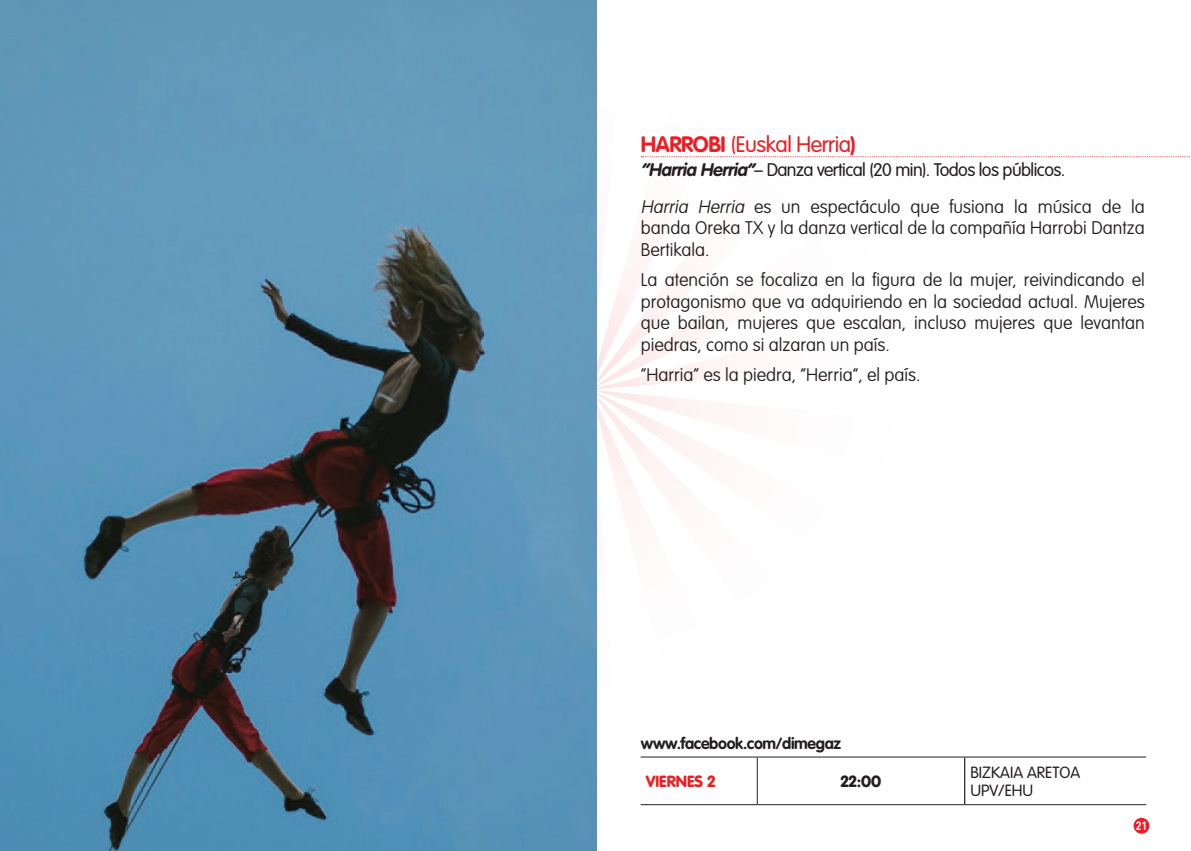
<style>
.page{position:relative;width:1191px;height:851px;background:#fff}
.page>*{position:absolute;margin:0;border:0;box-sizing:border-box;transform-origin:0 0}
.t1{font:300 22px "VAG Rounded Std";letter-spacing:-.02em;color:#ee1d23}
.t2{font:100 18px/21.6px "VAG Rounded Std";color:#231f20}
.t3{font:300 18px/36.6px "VAG Rounded Std";letter-spacing:-.03em;color:#231f20}
.t4{font:700 16px "VAG Rounded Std";letter-spacing:-.02em;color:#231f20}
.t5{font:300 16px/18.4px "VAG Rounded Std";color:#231f20}
.t6{font:900 16px "VAG Rounded Std";color:#ee1d23}
.t7{font:900 16px "VAG Rounded Std";color:#231f20}
.t8{font:700 12px "DIN Pro";color:#fff;scale:.9 1}
.s1{font-weight:700}
.s2{font-weight:700;font-style:italic}
.s3{font-weight:100;font-style:italic}
.s4{font-weight:100}
</style>
<div class="page">
<div style="left:1133px;top:817px;width:16px;height:16px;background:#ee1d23;border-radius:50%"></div>
<svg style="left:596px;top:207px;width:109px;height:182px"></svg>
<svg style="left:596px;top:390px;width:107px;height:366px"></svg>
<hr style="left:756px;top:757px;width:1px;height:47px;background:#231f20">
<hr style="left:964px;top:757px;width:1px;height:47px;background:#231f20">
<hr style="left:640px;top:756px;width:117px;height:1px;background:#231f20">
<hr style="left:640px;top:804px;width:117px;height:1px;background:#231f20">
<hr style="left:757px;top:756px;width:207px;height:1px;background:#231f20">
<hr style="left:757px;top:804px;width:207px;height:1px;background:#231f20">
<hr style="left:964px;top:756px;width:182px;height:1px;background:#231f20">
<hr style="left:964px;top:804px;width:182px;height:1px;background:#231f20">
<img style="left:0;top:0;width:596px;height:850px">
<svg style="left:641px;top:156px;width:549px;height:1px"></svg>
<p class="t1" style="left:641px;top:132px;width:216px"><span class="s1">HARROBI</span> (Euskal Herria<span class="s1">)</span></p>
<p class="t3" style="left:641px;top:152px;width:505px"><span class="s2">“Harria Herria”</span>– Danza vertical (20 min). Todos los públicos.<br><span class="s3">Harria Herria</span> <span class="s4">es un espectáculo que fusiona la música de la</span></p>
<p class="t2" style="left:641px;top:217px;width:505px">banda Oreka TX y la danza vertical de la compañía Harrobi Dantza<br>Bertikala.</p>
<p class="t2" style="left:641px;top:269px;width:505px;text-align:justify">La atención se focaliza en la figura de la mujer, reivindicando el protagonismo que va adquiriendo en la sociedad actual. Mujeres que bailan, mujeres que escalan, incluso mujeres que levantan piedras, como si alzaran un país.</p>
<p class="t2" style="left:641px;top:364px;width:281px">“Harria” es la piedra, “Herria”, el país.</p>
<p class="t4" style="left:641px;top:733px;width:202px">www.facebook.com/dimegaz</p>
<p class="t6" style="left:646px;top:771px;width:71px">VIERNES 2</p>
<p class="t7" style="left:840px;top:771px;width:42px">22:00</p>
<p class="t5" style="left:970px;top:763px;width:111px">BIZKAIA ARETOA<br>UPV/EHU</p>
<p class="t8" style="left:1135px;top:817px;width:14px">21</p>
</div>
